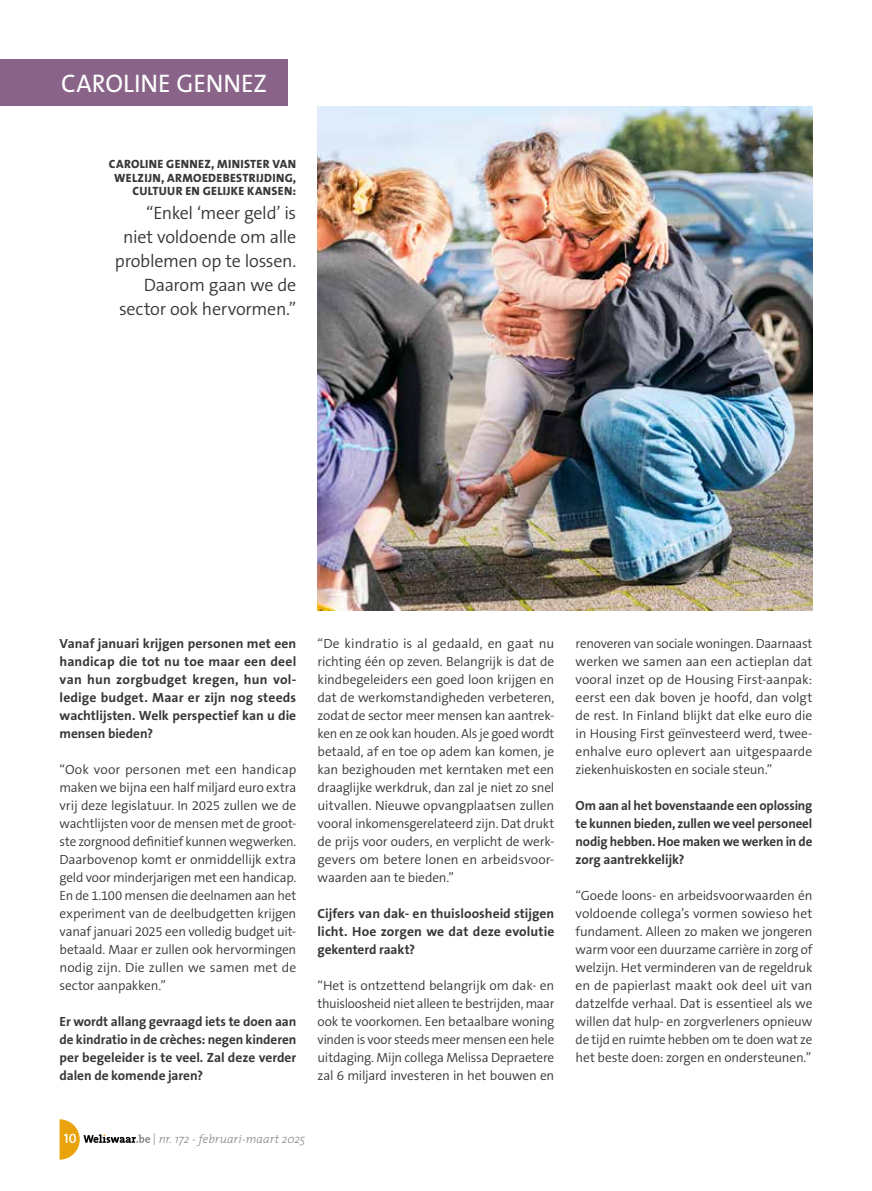
<style>
.page{position:relative;width:872px;height:1191px;background:#fff}
.page>*{position:absolute;margin:0;border:0;box-sizing:border-box;transform-origin:0 0}
.t1{font:25.5px "The Sans B W5 Plain";color:#fff}
.t2{font:300 18px/24px "The Sans B W4";letter-spacing:-.015em;color:#383937;text-align:right}
.t3{font:13.5px "The Mix Semi Bold Caps";color:#fff}
.t4{font:300 13.35px/18px "The Sans B W4";letter-spacing:-.01em;color:#383937;text-align:justify}
.t5{font:700 13.35px/18px "The Sans B W7";letter-spacing:-.005em;color:#383937;text-align:justify}
.t6{font:800 12px/13.5px "The Sans B W8";letter-spacing:.03em;color:#383937;text-align:right}
.t7{font:italic 300 12px "The Mix";color:#878988}
</style>
<div class="page">
<img style="left:317px;top:106px;width:495px;height:504px">
<div style="left:0;top:60px;width:287px;height:46px;background:#896488"></div>
<svg style="left:60px;top:1119px;width:90px;height:40px"></svg>
<h1 class="t1" style="left:61px;top:67px;width:207px">CAROLINE GENNEZ</h1>
<p class="t6" style="left:109px;top:158px;width:189px">CAROLINE GENNEZ, MINISTER VAN<br>WELZIJN, ARMOEDEBESTRIJDING,<br>CULTUUR EN GELIJKE KANSEN:</p>
<h2 class="t2" style="left:115px;top:201px;width:183px">“Enkel ‘meer geld’ is niet voldoende om alle problemen op te lossen.<br>Daarom gaan we de sector ook hervormen.”</h2>
<p class="t5" style="left:60px;top:635px;width:238px">Vanaf januari krijgen personen met een handicap die tot nu toe maar een deel van hun zorgbudget kregen, hun vol&shy;ledige budget. Maar er zijn nog steeds wachtlijsten. Welk perspectief kan u die mensen bieden?</p>
<p class="t4" style="left:60px;top:761px;width:238px">“Ook voor personen met een handicap maken we bijna een half miljard euro extra vrij deze legislatuur. In 2025 zullen we de wachtlijsten voor de mensen met de groot&shy;ste zorgnood definitief kunnen wegwerken.<br>Daarbovenop komt er onmiddellijk extra geld voor minderjarigen met een handicap.<br>En de 1.100 mensen die deelnamen aan het experiment van de deelbudgetten krijgen vanaf januari 2025 een volledig budget uit&shy;betaald. Maar er zullen ook hervormingen nodig zijn. Die zullen we samen met de sector aanpakken.”</p>
<p class="t5" style="left:60px;top:1013px;width:238px">Er wordt allang gevraagd iets te doen aan de kindratio in de crèches: negen kinderen per begeleider is te veel. Zal deze verder dalen de komende jaren?</p>
<p class="t4" style="left:317px;top:635px;width:238px">“De kindratio is al gedaald, en gaat nu richting één op zeven. Belangrijk is dat de kindbegeleiders een goed loon krijgen en dat de werkomstandigheden verbeteren, zodat de sector meer mensen kan aantrek&shy;ken en ze ook kan houden. Als je goed wordt betaald, af en toe op adem kan komen, je kan bezighouden met kerntaken met een draaglijke werkdruk, dan zal je niet zo snel uitvallen. Nieuwe opvangplaatsen zullen vooral inkomensgerelateerd zijn. Dat drukt de prijs voor ouders, en verplicht de werk&shy;gevers om betere lonen en arbeidsvoor&shy;waarden aan te bieden.”</p>
<p class="t5" style="left:317px;top:905px;width:238px">Cijfers van dak- en thuisloosheid stijgen licht. Hoe zorgen we dat deze evolutie gekenterd raakt?</p>
<p class="t4" style="left:317px;top:977px;width:238px">“Het is ontzettend belangrijk om dak- en thuisloosheid niet alleen te bestrijden, maar ook te voorkomen. Een betaalbare woning vinden is voor steeds meer mensen een hele uitdaging. Mijn collega Melissa Depraetere zal 6 miljard investeren in het bouwen en</p>
<p class="t3" style="left:64px;top:1127px;width:14px">10</p>
<p class="t7" style="left:153px;top:1128px;width:154px">| nr. 172 - februari-maart 2025</p>
<p class="t4" style="left:575px;top:635px;width:238px">renoveren van sociale woningen. Daarnaast werken we samen aan een actieplan dat vooral inzet op de Housing First-aanpak: eerst een dak boven je hoofd, dan volgt de rest. In Finland blijkt dat elke euro die in Housing First geïnvesteerd werd, twee&shy;ënhalve euro oplevert aan uitgespaarde ziekenhuiskosten en sociale steun.”</p>
<p class="t5" style="left:575px;top:797px;width:238px">Om aan al het bovenstaande een oplossing te kunnen bieden, zullen we veel personeel nodig hebben. Hoe maken we werken in de zorg aantrekkelijk?</p>
<p class="t4" style="left:575px;top:887px;width:238px">“Goede loons- en arbeidsvoorwaarden én voldoende collega’s vormen sowieso het fundament. Alleen zo maken we jongeren warm voor een duurzame carrière in zorg of welzijn. Het verminderen van de regeldruk en de papierlast maakt ook deel uit van datzelfde verhaal. Dat is essentieel als we willen dat hulp- en zorgverleners opnieuw de tijd en ruimte hebben om te doen wat ze het beste doen: zorgen en ondersteunen.”</p>
</div>
